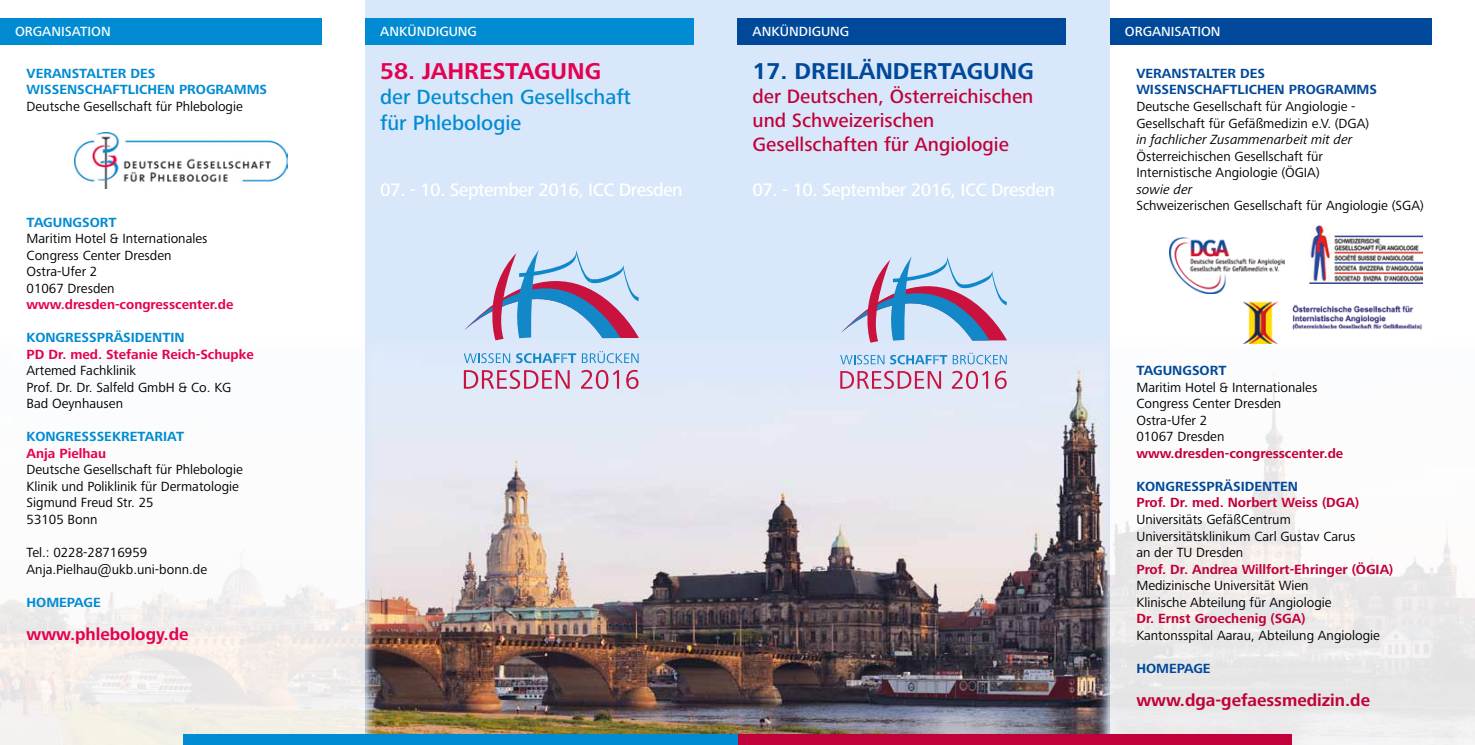
<style>
.page{position:relative;width:1475px;height:745px;background:#fff}
.page>*{position:absolute;margin:0;border:0;box-sizing:border-box;transform-origin:0 0}
.t1{font:700 23.75px "Frutiger Next LTW1 G";color:#00499a}
.t2{font:700 23.75px "Frutiger Next LTW1 G";color:#e50050}
.t3{font:500 21.25px/25.5px "Frutiger Next LTW1 G";color:#008bd2}
.t4{font:500 20px/24px "Frutiger Next LTW1 G";color:#c10139}
.t5{font:500 18.75px "Frutiger Next LTW1 G";letter-spacing:-.025em;color:#fff}
.t6{font:700 17.5px "Frutiger Next LTW1 G";color:#c10139}
.t7{font:700 17.5px "Frutiger Next LTW1 G";color:#e50050}
.t8{font:13.75px/16.5px "Frutiger Next LTW1 G";color:#000}
.t9{font:700 13.75px "Frutiger Next LTW1 G";color:#c10139}
.t10{font:700 13.75px/16.5px "Frutiger Next LTW1 G";color:#008bd2}
.t11{font:700 13.75px/16.5px "Frutiger Next LTW1 G";color:#00499a}
.t12{font:700 13.75px "Frutiger Next LTW1 G";color:#e50050}
.t13{font:500 13.75px "Frutiger Next LTW1 G";color:#fff}
.t14{font:italic 13.75px "Frutiger Next LTW1 G";color:#000}
</style>
<div class="page">
<div style="left:365px;top:0;width:744px;height:744px;background:#d8e7fa"></div>
<img style="left:0;top:337px;width:1474px;height:407px">
<div style="left:0;top:18px;width:321px;height:26px;background:#008bd2"></div>
<div style="left:737px;top:18px;width:329px;height:26px;background:#00499a"></div>
<div style="left:1109px;top:18px;width:322px;height:26px;background:#00499a"></div>
<div style="left:365px;top:18px;width:329px;height:26px;background:#008bd2"></div>
<div style="left:737px;top:733px;width:555px;height:11px;background:#c10139"></div>
<div style="left:182px;top:733px;width:555px;height:11px;background:#008bd2"></div>
<svg style="left:840px;top:354px;width:44px;height:10px"></svg>
<svg style="left:890px;top:352px;width:116px;height:12px"></svg>
<svg style="left:840px;top:370px;width:100px;height:19px"></svg>
<svg style="left:951px;top:370px;width:36px;height:19px"></svg>
<svg style="left:994px;top:370px;width:12px;height:19px"></svg>
<svg style="left:840px;top:256px;width:166px;height:86px"></svg>
<svg style="left:463px;top:353px;width:47px;height:10px"></svg>
<svg style="left:516px;top:350px;width:122px;height:13px"></svg>
<svg style="left:464px;top:369px;width:105px;height:20px"></svg>
<svg style="left:581px;top:369px;width:38px;height:20px"></svg>
<svg style="left:626px;top:369px;width:12px;height:20px"></svg>
<svg style="left:464px;top:250px;width:175px;height:90px"></svg>
<img style="left:74px;top:133px;width:213px;height:55px">
<img style="left:1169px;top:237px;width:115px;height:57px">
<img style="left:1238px;top:301px;width:194px;height:42px">
<img style="left:1309px;top:226px;width:113px;height:57px">
<p class="t13" style="left:15px;top:24px;width:97px">ORGANISATION</p>
<p class="t13" style="left:380px;top:24px;width:98px">ANKÜNDIGUNG</p>
<p class="t13" style="left:752px;top:24px;width:98px">ANKÜNDIGUNG</p>
<p class="t13" style="left:1124px;top:24px;width:97px">ORGANISATION</p>
<h1 class="t1" style="left:752px;top:57px;width:283px">17. DREILÄNDERTAGUNG</h1>
<h3 class="t4" style="left:752px;top:85px;width:282px">der Deutschen, Österreichischen und Schweizerischen<br>Gesellschaften für Angiologie</h3>
<h3 class="t5" style="left:752px;top:179px;width:304px">07. - 10. September 2016, ICC Dresden</h3>
<h1 class="t2" style="left:380px;top:57px;width:222px">58. JAHRESTAGUNG</h1>
<h2 class="t3" style="left:380px;top:85px;width:252px">der Deutschen Gesellschaft für Phlebologie</h2>
<p class="t10" style="left:27px;top:65px;width:242px">VERANSTALTER DES<br>WISSENSCHAFTLICHEN PROGRAMMS</p>
<p class="t8" style="left:27px;top:98px;width:218px">Deutsche Gesellschaft für Phlebologie</p>
<p class="t11" style="left:1136px;top:65px;width:242px">VERANSTALTER DES<br>WISSENSCHAFTLICHEN PROGRAMMS</p>
<p class="t8" style="left:1136px;top:98px;width:234px">Deutsche Gesellschaft für Angiologie -<br>Gesellschaft für Gefäßmedizin e.V. (DGA)</p>
<p class="t14" style="left:1136px;top:131px;width:217px">in fachlicher Zusammenarbeit mit der</p>
<p class="t8" style="left:1136px;top:148px;width:188px">Österreichischen Gesellschaft für<br>Internistische Angiologie (ÖGIA)</p>
<p class="t14" style="left:1136px;top:181px;width:58px">sowie der</p>
<p class="t8" style="left:1136px;top:197px;width:289px">Schweizerischen Gesellschaft für Angiologie (SGA)</p>
<h3 class="t5" style="left:380px;top:179px;width:304px">07. - 10. September 2016, ICC Dresden</h3>
<p class="t10" style="left:27px;top:214px;width:91px">TAGUNGSORT</p>
<p class="t8" style="left:27px;top:230px;width:182px">Maritim Hotel &amp; Internationales<br>Congress Center Dresden<br>Ostra-Ufer 2<br>01067 Dresden</p>
<p class="t12" style="left:27px;top:296px;width:208px">www.dresden-congresscenter.de</p>
<p class="t10" style="left:27px;top:329px;width:159px">KONGRESSPRÄSIDENTIN</p>
<p class="t12" style="left:27px;top:346px;width:229px">PD Dr. med. Stefanie Reich-Schupke</p>
<p class="t8" style="left:27px;top:362px;width:206px">Artemed Fachklinik<br>Prof. Dr. Dr. Salfeld GmbH &amp; Co. KG<br>Bad Oeynhausen</p>
<p class="t10" style="left:27px;top:428px;width:159px">KONGRESSSEKRETARIAT</p>
<p class="t12" style="left:27px;top:445px;width:81px">Anja Pielhau</p>
<p class="t8" style="left:27px;top:461px;width:218px">Deutsche Gesellschaft für Phlebologie<br>Klinik und Poliklinik für Dermatologie<br>Sigmund Freud Str. 25<br>53105 Bonn</p>
<p class="t8" style="left:27px;top:544px;width:182px">Tel.: 0228-28716959<br>Anja.Pielhau@ukb.uni-bonn.de</p>
<p class="t10" style="left:27px;top:593px;width:76px">HOMEPAGE</p>
<p class="t7" style="left:27px;top:623px;width:163px">www.phlebology.de</p>
<p class="t11" style="left:1136px;top:362px;width:91px">TAGUNGSORT</p>
<p class="t8" style="left:1136px;top:379px;width:182px">Maritim Hotel &amp; Internationales<br>Congress Center Dresden<br>Ostra-Ufer 2<br>01067 Dresden</p>
<p class="t9" style="left:1136px;top:445px;width:208px">www.dresden-congresscenter.de</p>
<p class="t11" style="left:1136px;top:478px;width:163px">KONGRESSPRÄSIDENTEN</p>
<p class="t9" style="left:1136px;top:494px;width:224px">Prof. Dr. med. Norbert Weiss (DGA)</p>
<p class="t8" style="left:1136px;top:511px;width:220px">Universitäts GefäßCentrum<br>Universitätsklinikum Carl Gustav Carus an der TU Dresden</p>
<p class="t9" style="left:1136px;top:560px;width:258px">Prof. Dr. Andrea Willfort-Ehringer (ÖGIA)</p>
<p class="t8" style="left:1136px;top:577px;width:197px">Medizinische Universität Wien<br>Klinische Abteilung für Angiologie</p>
<p class="t9" style="left:1136px;top:610px;width:171px">Dr. Ernst Groechenig (SGA)</p>
<p class="t8" style="left:1136px;top:626px;width:245px">Kantonsspital Aarau, Abteilung Angiologie</p>
<p class="t11" style="left:1136px;top:659px;width:76px">HOMEPAGE</p>
<p class="t6" style="left:1136px;top:689px;width:235px">www.dga-gefaessmedizin.de</p>
</div>
